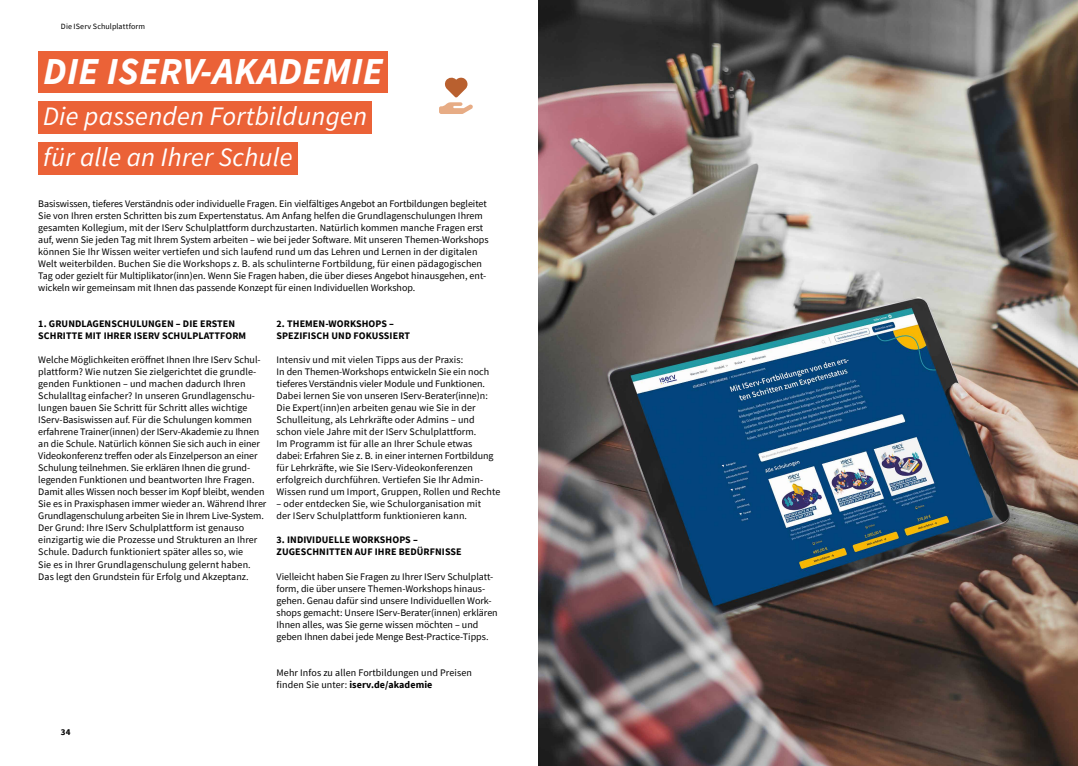
<style>
.page{position:relative;width:1078px;height:766px;background:#fff}
.page>*{position:absolute;margin:0;border:0;box-sizing:border-box;transform-origin:0 0}
.t1{font:italic 700 38px "Source Sans Pro";letter-spacing:.01em;color:#fff}
.t2{font:italic 26.6px/41.1px "Source Sans Pro";letter-spacing:.01em;color:#fff}
.t3{font:10px/12px "Source Sans Pro";color:#000}
.t4{font:700 10px/12px "Source Sans Pro";letter-spacing:.01em;color:#000}
.t5{font:700 9px "Source Sans Pro";color:#000}
.t6{font:8px "Source Sans Pro";letter-spacing:.01em;color:#000}
.s1{font-weight:700}
</style>
<div class="page">
<img style="left:539px;top:0;width:538px;height:765px">
<div style="left:38px;top:51px;width:350px;height:41px;background:#eb6237"></div>
<div style="left:38px;top:101px;width:334px;height:32px;background:#eb6237"></div>
<div style="left:38px;top:142px;width:259px;height:32px;background:#eb6237"></div>
<svg style="left:439px;top:77px;width:34px;height:37px"></svg>
<p class="t6" style="left:61px;top:21px;width:86px">Die IServ Schulplattform</p>
<h1 class="t1" style="left:43px;top:45px;width:341px">DIE ISERV-AKADEMIE</h1>
<h2 class="t2" style="left:43px;top:95px;width:325px">Die passenden Fortbildungen für alle an Ihrer Schule</h2>
<p class="t3" style="left:38px;top:198px;width:452px">Basiswissen, tieferes Verständnis oder individuelle Fragen. Ein vielfältiges Angebot an Fortbildungen begleitet Sie von Ihren ersten Schritten bis zum Expertenstatus. Am Anfang helfen die Grundlagenschulungen Ihrem gesamten Kollegium, mit der IServ Schulplattform durchzustarten. Natürlich kommen manche Fragen erst auf, wenn Sie jeden Tag mit Ihrem System arbeiten – wie bei jeder Software. Mit unseren Themen-Workshops können Sie Ihr Wissen weiter vertiefen und sich laufend rund um das Lehren und Lernen in der digitalen Welt weiterbilden. Buchen Sie die Workshops z. B. als schulinterne Fortbildung, für einen pädagogischen Tag oder gezielt für Multiplikator(inn)en. Wenn Sie Fragen haben, die über dieses Angebot hinausgehen, ent&shy;wickeln wir gemeinsam mit Ihnen das passende Konzept für einen Individuellen Workshop.</p>
<p class="t4" style="left:38px;top:318px;width:209px">1. GRUNDLAGENSCHULUNGEN – DIE ERSTEN<br>SCHRITTE MIT IHRER ISERV SCHULPLATTFORM</p>
<p class="t3" style="left:38px;top:354px;width:229px">Welche Möglichkeiten eröffnet Ihnen Ihre IServ Schul&shy;plattform? Wie nutzen Sie zielgerichtet die grundle&shy;genden Funktionen – und machen dadurch Ihren Schulalltag einfacher? In unseren Grundlagenschu&shy;lungen bauen Sie Schritt für Schritt alles wichtige IServ-Basiswissen auf. Für die Schulungen kommen erfahrene Trainer(innen) der IServ-Akademie zu Ihnen an die Schule. Natürlich können Sie sich auch in einer Videokonferenz treffen oder als Einzelperson an einer Schulung teilnehmen. Sie erklären Ihnen die grund&shy;legenden Funktionen und beantworten Ihre Fragen.<br>Damit alles Wissen noch besser im Kopf bleibt, wenden Sie es in Praxisphasen immer wieder an. Während Ihrer Grundlagenschulung arbeiten Sie in Ihrem Live-System.<br>Der Grund: Ihre IServ Schulplattform ist genauso einzigartig wie die Prozesse und Strukturen an Ihrer Schule. Dadurch funktioniert später alles so, wie<br>Sie es in Ihrer Grundlagenschulung gelernt haben.<br>Das legt den Grundstein für Erfolg und Akzeptanz.</p>
<p class="t4" style="left:276px;top:318px;width:135px">2. THEMEN-WORKSHOPS –<br>SPEZIFISCH UND FOKUSSIERT</p>
<p class="t3" style="left:276px;top:354px;width:225px">Intensiv und mit vielen Tipps aus der Praxis:<br>In den Themen-Workshops entwickeln Sie ein noch tieferes Verständnis vieler Module und Funktionen.<br>Dabei lernen Sie von unseren IServ-Berater(inne)n:<br>Die Expert(inn)en arbeiten genau wie Sie in der Schulleitung, als Lehrkräfte oder Admins – und schon viele Jahre mit der IServ Schulplattform.<br>Im Programm ist für alle an Ihrer Schule etwas dabei: Erfahren Sie z. B. in einer internen Fortbildung für Lehrkräfte, wie Sie IServ-Videokonferenzen erfolgreich durchführen. Vertiefen Sie Ihr Admin-Wissen rund um Import, Gruppen, Rollen und Rechte</p>
<p class="t3" style="left:276px;top:498px;width:206px">– oder entdecken Sie, wie Schulorganisation mit der IServ Schulplattform funktionieren kann.</p>
<p class="t4" style="left:276px;top:534px;width:187px">3. INDIVIDUELLE WORKSHOPS –<br>ZUGESCHNITTEN AUF IHRE BEDÜRFNISSE</p>
<p class="t3" style="left:276px;top:570px;width:223px">Vielleicht haben Sie Fragen zu Ihrer IServ Schulplatt&shy;form, die über unsere Themen-Workshops hinaus&shy;gehen. Genau dafür sind unsere Individuellen Work&shy;shops gemacht: Unsere IServ-Berater(innen) erklären Ihnen alles, was Sie gerne wissen möchten – und geben Ihnen dabei jede Menge Best-Practice-Tipps.</p>
<p class="t3" style="left:276px;top:666px;width:197px">Mehr Infos zu allen Fortbildungen und Preisen finden Sie unter: <span class="s1">iserv.de/akademie</span></p>
<p class="t5" style="left:61px;top:725px;width:11px">34</p>
</div>
